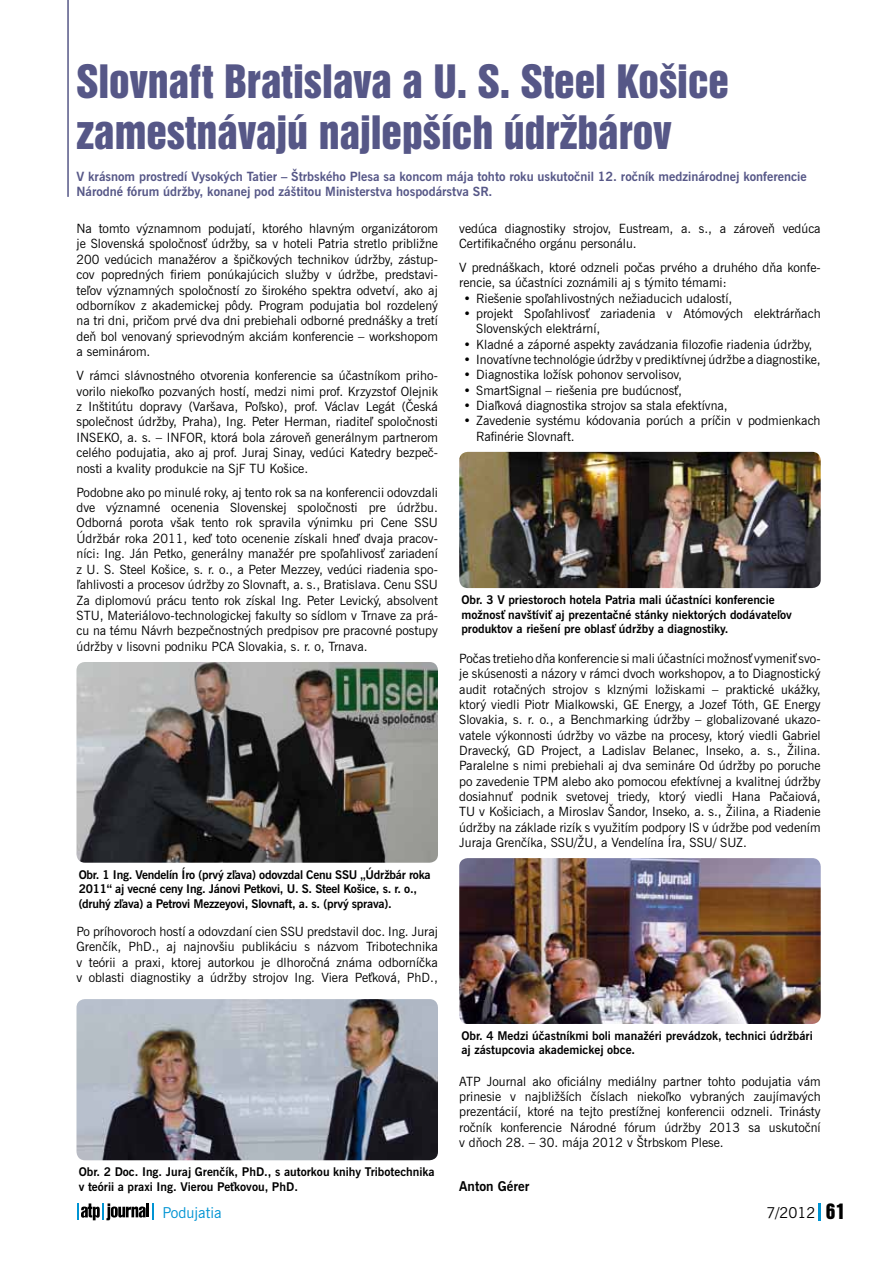
<style>
.page{position:relative;width:893px;height:1263px;background:#fff}
.page>*{position:absolute;margin:0;border:0;box-sizing:border-box;transform-origin:0 0}
.t1{font:42px/50.4px "Swiss 921 AT Regular A";color:#565787}
.t2{font:15px "News Gothic AT";color:#0094d3}
.t3{font:15px "News Gothic AT";color:#000}
.t4{font:700 13.5px "News Gothic AT";color:#000}
.t5{font:12.75px/15.5px "News Gothic AT";color:#000;text-align:justify}
.t6{font:700 12.75px/15.3px "News Gothic AT";color:#565787}
.t7{font:700 12px/14.4px "News Gothic AT";color:#000}
.t8{font:700 12px/14.4px "News Gothic AT";letter-spacing:-.02em;color:#000}
.s1{font-family:"Swiss 921 AT Regular A";font-size:19.5px}
</style>
<div class="page">
<svg style="left:819px;top:1203px;width:2px;height:17px"></svg>
<svg style="left:152px;top:1203px;width:2px;height:17px"></svg>
<svg style="left:77px;top:1203px;width:69px;height:17px"></svg>
<hr style="left:146px;top:1203px;width:3px;height:14px;background:#000">
<img style="left:77px;top:662px;width:361px;height:201px">
<img style="left:459px;top:452px;width:362px;height:136px">
<img style="left:459px;top:858px;width:362px;height:166px">
<img style="left:77px;top:999px;width:361px;height:161px">
<hr style="left:67px;top:0;width:2px;height:197px;background:#565787">
<h1 class="t1" style="left:77px;top:56px;width:654px">Slovnaft Bratislava a U. S. Steel Košice zamestnávajú najlepších údržbárov</h1>
<p class="t6" style="left:77px;top:169px;width:732px">V krásnom prostredí Vysokých Tatier – Štrbského Plesa sa koncom mája tohto roku uskutočnil 12. ročník medzinárodnej konferencie<br>Národné fórum údržby, konanej pod záštitou Ministerstva hospodárstva SR.</p>
<p class="t5" style="left:77px;top:220px;width:363px">Na tomto významnom podujatí, ktorého hlavným organizátorom je Slovenská spoločnosť údržby, sa v hoteli Patria stretlo približne 200 vedúcich manažérov a špičkových technikov údržby, zástup&shy;cov popredných firiem ponúkajúcich služby v údržbe, predstavi&shy;teľov významných spoločností zo širokého spektra odvetví, ako aj odborníkov z akademickej pôdy. Program podujatia bol rozdelený na tri dni, pričom prvé dva dni prebiehali odborné prednášky a tretí deň bol venovaný sprievodným akciám konferencie – workshopom a seminárom.</p>
<p class="t5" style="left:77px;top:368px;width:363px">V rámci slávnostného otvorenia konferencie sa účastníkom priho&shy;vorilo niekoľko pozvaných hostí, medzi nimi prof. Krzyzstof Olejnik z Inštitútu dopravy (Varšava, Poľsko), prof. Václav Legát (Česká společnost údržby, Praha), Ing. Peter Herman, riaditeľ spoločnosti INSEKO, a. s. – INFOR, ktorá bola zároveň generálnym partnerom celého podujatia, ako aj prof. Juraj Sinay, vedúci Katedry bezpeč&shy;nosti a kvality produkcie na SjF TU Košice.</p>
<p class="t5" style="left:77px;top:484px;width:363px">Podobne ako po minulé roky, aj tento rok sa na konferencii odovzdali dve významné ocenenia Slovenskej spoločnosti pre údržbu.<br>Odborná porota však tento rok spravila výnimku pri Cene SSU Údržbár roka 2011, keď toto ocenenie získali hneď dvaja pracov&shy;níci: Ing. Ján Petko, generálny manažér pre spoľahlivosť zariadení z U. S. Steel Košice, s. r. o., a Peter Mezzey, vedúci riadenia spo&shy;ľahlivosti a procesov údržby zo Slovnaft, a. s., Bratislava. Cenu SSU Za diplomovú prácu tento rok získal Ing. Peter Levický, absolvent STU, Materiálovo-technologickej fakulty so sídlom v Trnave za prá&shy;cu na tému Návrh bezpečnostných predpisov pre pracovné postupy údržby v lisovni podniku PCA Slovakia, s. r. o, Trnava.</p>
<p class="t5" style="left:459px;top:220px;width:363px">vedúca diagnostiky strojov, Eustream, a. s., a zároveň vedúca<br>Certifikačného orgánu personálu.</p>
<p class="t5" style="left:459px;top:260px;width:363px">V prednáškach, ktoré odzneli počas prvého a druhého dňa konfe&shy;rencie, sa účastníci zoznámili aj s týmito témami:</p>
<p class="t5" style="left:463px;top:290px;width:270px">• Riešenie spoľahlivostných nežiaducich udalostí,</p>
<p class="t5" style="left:476px;top:306px;width:346px;text-indent:-13px">• projekt Spoľahlivosť zariadenia v Atómových elektrárňach<br>Slovenských elektrární,</p>
<p class="t5" style="left:463px;top:336px;width:350px">• Kladné a záporné aspekty zavádzania filozofie riadenia údržby,</p>
<p class="t5" style="left:463px;top:352px;width:359px">• Inovatívne technológie údržby v prediktívnej údržbe a diagnostike,</p>
<p class="t5" style="left:463px;top:367px;width:220px">• Diagnostika ložísk pohonov servolisov,</p>
<p class="t5" style="left:463px;top:382px;width:220px">• SmartSignal – riešenia pre budúcnosť,</p>
<p class="t5" style="left:463px;top:398px;width:266px">• Diaľková diagnostika strojov sa stala efektívna,</p>
<p class="t5" style="left:476px;top:413px;width:346px;text-indent:-13px">• Zavedenie systému kódovania porúch a príčin v podmienkach<br>Rafinérie Slovnaft.</p>
<p class="t7" style="left:461px;top:592px;width:332px">Obr. 3 V priestoroch hotela Patria mali účastníci konferencie možnosť navštíviť aj prezentačné stánky niektorých dodávateľov produktov a riešení pre oblasť údržby a diagnostiky.</p>
<p class="t5" style="left:459px;top:651px;width:363px">Počas tretieho dňa konferencie si mali účastníci možnosť vymeniť svo&shy;je skúsenosti a názory v rámci dvoch workshopov, a -to Diagnostický audit rotačných strojov s klznými ložiskami – praktické ukážky, ktorý viedli Piotr Mialkowski, GE Energy, a Jozef Tóth, GE Energy Slovakia, s. r. o., a Benchmarking údržby – globalizované ukazo&shy;vatele výkonnosti údržby vo väzbe na procesy, ktorý viedli Gabriel Dravecký, GD Project, a Ladislav Belanec, Inseko, a. s., Žilina.<br>Paralelne s nimi prebiehali aj dva semináre Od údržby po poruche po zavedenie TPM alebo ako pomocou efektívnej a -kvalitnej údržby dosiahnuť podnik svetovej triedy, ktorý viedli Hana Pačaiová, TU v Košiciach, a Miroslav Šandor, Inseko, a. s., Žilina, a Riadenie údržby na základe rizík s využitím podpory IS v údržbe pod vedením Juraja Grenčíka, SSU/ŽU, a Vendelína Íra, SSU/ SUZ.</p>
<p class="t8" style="left:79px;top:867px;width:353px">Obr. 1 Ing. Vendelín Íro (prvý zľava) odovzdal Cenu SSU „Údržbár roka<br>2011“ aj vecné ceny Ing. Jánovi Petkovi, U. S. Steel Košice, s. r. o., (druhý zľava) a Petrovi Mezzeyovi, Slovnaft, a. s. (prvý sprava).</p>
<p class="t5" style="left:77px;top:923px;width:363px">Po príhovoroch hostí a odovzdaní cien SSU predstavil doc. Ing. Juraj Grenčík, PhD., aj najnovšiu publikáciu s názvom Tribotechnika v -teórii a praxi, ktorej autorkou je dlhoročná známa odborníčka v oblasti diagnostiky a údržby strojov Ing. Viera Peťková, PhD.,</p>
<p class="t7" style="left:79px;top:1165px;width:357px">Obr. 2 Doc. Ing. Juraj Grenčík, PhD., s autorkou knihy Tribotechnika v teórii a praxi Ing. Vierou Peťkovou, PhD.</p>
<p class="t7" style="left:461px;top:1028px;width:353px">Obr. 4 Medzi účastníkmi boli manažéri prevádzok, technici údržbári aj zástupcovia akademickej obce.</p>
<p class="t5" style="left:459px;top:1073px;width:363px">ATP Journal ako oficiálny mediálny partner tohto podujatia vám prinesie v najbližších číslach niekoľko vybraných zaujímavých prezentácií, ktoré na tejto prestížnej konferencii odzneli. Trinásty ročník konferencie Národné fórum údržby 2013 sa uskutoční v dňoch 28. – 30. mája 2012 v Štrbskom Plese.</p>
<p class="t4" style="left:459px;top:1177px;width:72px">Anton Gérer</p>
<p class="t2" style="left:162px;top:1203px;width:61px">Podujatia</p>
<p class="t3" style="left:766px;top:1203px;width:80px">7/2012 <span class="s1">61</span></p>
</div>
